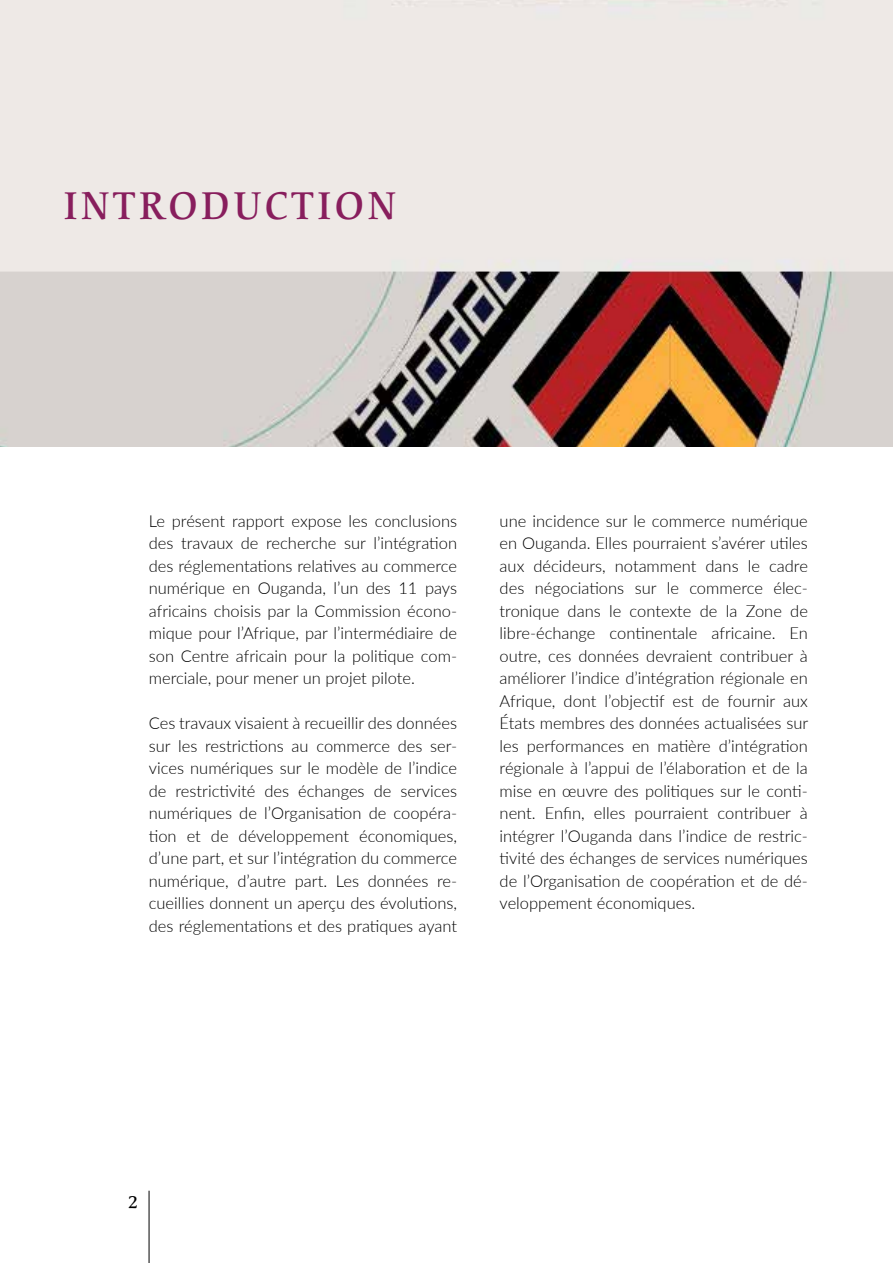
<style>
.page{position:relative;width:893px;height:1263px;background:#fff}
.page>*{position:absolute;margin:0;border:0;box-sizing:border-box;transform-origin:0 0}
.t1{font:500 37.5px "Cerigo Std";letter-spacing:.1em;color:#881e5d}
.t2{font:300 16.5px/22.5px "Lato";color:#000;text-align:justify}
.t3{font:500 16.5px "Cerigo Std";color:#000}
</style>
<div class="page">
<img style="left:0;top:0;width:893px;height:446px">
<hr style="left:149px;top:1191px;width:1px;height:72px;background:#000">
<h1 class="t1" style="left:64px;top:184px;width:334px">INTRODUCTION</h1>
<p class="t2" style="left:149px;top:509px;width:310px">Le présent rapport expose les conclusions des travaux de recherche sur l’intégration des réglementations relatives au commerce numérique en Ouganda, l’un des 11 pays africains choisis par la Commission écono&shy;mique pour l’Afrique, par l’intermédiaire de son Centre africain pour la politique com&shy;merciale, pour mener un projet pilote.</p>
<p class="t2" style="left:149px;top:711px;width:310px">Ces travaux visaient à recueillir des données sur les restrictions au commerce des ser&shy;vices numériques sur le modèle de l’indice de restrictivité des échanges de services numériques de l’Organisation de coopéra&shy;tion et de développement économiques, d’une part, et sur l’intégration du commerce numérique, d’autre part. Les données re&shy;cueillies donnent un aperçu des évolutions, des réglementations et des pratiques ayant</p>
<p class="t2" style="left:500px;top:509px;width:310px">une incidence sur le commerce numérique en Ouganda. Elles pourraient s’avérer utiles aux décideurs, notamment dans le cadre des négociations sur le commerce élec&shy;tronique dans le contexte de la Zone de libre-échange continentale africaine. En outre, ces données devraient contribuer à améliorer l’indice d’intégration régionale en Afrique, dont l’objectif est de fournir aux États membres des données actualisées sur les performances en matière d’intégration régionale à l’appui de l’élaboration et de la mise en œuvre des politiques sur le conti&shy;nent. Enfin, elles pourraient contribuer à intégrer l’Ouganda dans l’indice de restric&shy;tivité des échanges de services numériques de l’Organisation de coopération et de dé&shy;veloppement économiques.</p>
<p class="t3" style="left:128px;top:1193px;width:12px">2</p>
</div>
